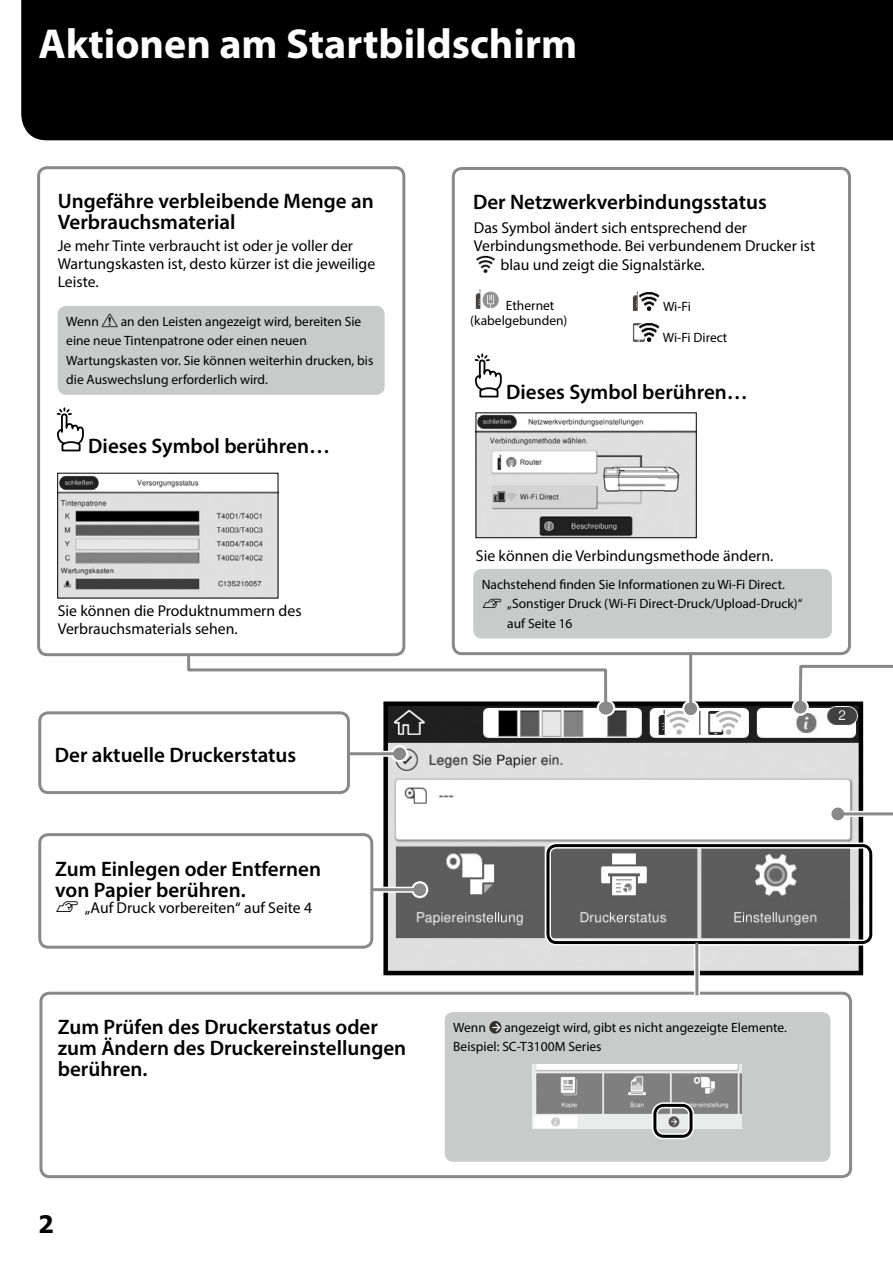
<style>
.page{position:relative;width:893px;height:1263px;background:#fff}
.page>*{position:absolute;margin:0;border:0;box-sizing:border-box;transform-origin:0 0}
.t1{font:700 42px "Myriad Pro";color:#fff}
.t2{font:700 24px "Tahoma";color:#000}
.t3{font:600 21px/21px "Myriad Pro";color:#000}
.t4{font:15.75px/18px "Myriad Pro";color:#000}
.t5{font:13.5px/19.5px "Myriad Pro";color:#000}
.s1{font-family:"JIC1 TP"}
.s2{font-family:"TP Publication Group Icons 4 AAA"}
</style>
<div class="page">
<div style="left:21px;top:0;width:872px;height:140px;background:#000"></div>
<img style="left:388px;top:706px;width:470px;height:264px">
<div style="left:383px;top:701px;width:480px;height:274px;border:4px solid #000"></div>
<svg style="left:597px;top:699px;width:18px;height:17px"></svg>
<svg style="left:182px;top:627px;width:430px;height:86px"></svg>
<div style="left:599px;top:702px;width:14px;height:12px;background:#898989;border-radius:50%"></div>
<div style="left:39px;top:168px;width:365px;height:487px;background:#fff;border-radius:9px"></div>
<div style="left:37px;top:166px;width:368px;height:490px;border:3px solid #898989;border-radius:9px"></div>
<div style="left:58px;top:306px;width:327px;height:89px;background:#c9caca;border-radius:9px"></div>
<svg style="left:57px;top:407px;width:27px;height:44px"></svg>
<svg style="left:391px;top:745px;width:17px;height:17px"></svg>
<div style="left:340px;top:751px;width:58px;height:6px;background:#e0e0e0"></div>
<hr style="left:341px;top:752px;width:58px;height:3px;background:#898989">
<div style="left:393px;top:747px;width:13px;height:13px;background:#898989;border-radius:50%"></div>
<div style="left:829px;top:805px;width:17px;height:17px;background:#fff;border-radius:50%"></div>
<div style="left:839px;top:811px;width:54px;height:6px;background:#ccc"></div>
<hr style="left:838px;top:812px;width:55px;height:3px;background:#898989">
<div style="left:831px;top:807px;width:13px;height:13px;background:#898989;border-radius:50%"></div>
<svg style="left:411px;top:881px;width:17px;height:17px"></svg>
<div style="left:360px;top:887px;width:58px;height:6px;background:#eaeaea"></div>
<hr style="left:362px;top:888px;width:57px;height:3px;background:#898989">
<div style="left:413px;top:883px;width:13px;height:13px;background:#898989;border-radius:50%"></div>
<svg style="left:682px;top:700px;width:17px;height:17px"></svg>
<div style="left:688px;top:649px;width:6px;height:58px;background:#e7e7e7"></div>
<hr style="left:689px;top:650px;width:3px;height:58px;background:#898989">
<div style="left:684px;top:702px;width:13px;height:13px;background:#898989;border-radius:50%"></div>
<div style="left:40px;top:713px;width:308px;height:79px;background:#fff;border-radius:9px"></div>
<div style="left:38px;top:711px;width:312px;height:83px;border:3px solid #898989;border-radius:9px"></div>
<div style="left:40px;top:835px;width:332px;height:112px;background:#fff;border-radius:9px"></div>
<div style="left:38px;top:833px;width:335px;height:116px;border:3px solid #898989;border-radius:9px"></div>
<div style="left:453px;top:168px;width:396px;height:486px;background:#fff;border-radius:9px"></div>
<div style="left:452px;top:167px;width:399px;height:488px;border:3px solid #898989;border-radius:9px"></div>
<img style="left:476px;top:256px;width:19px;height:18px">
<img style="left:632px;top:291px;width:28px;height:20px">
<img style="left:475px;top:289px;width:24px;height:20px">
<img style="left:632px;top:323px;width:28px;height:19px">
<svg style="left:792px;top:699px;width:17px;height:17px"></svg>
<svg style="left:794px;top:332px;width:99px;height:381px"></svg>
<div style="left:794px;top:701px;width:13px;height:12px;background:#898989;border-radius:50%"></div>
<div style="left:39px;top:992px;width:813px;height:186px;border:3px solid #898989;border-radius:9px"></div>
<div style="left:445px;top:1012px;width:385px;height:150px;background:#c9caca;border-radius:9px"></div>
<svg style="left:489px;top:1021px;width:12px;height:12px"></svg>
<img style="left:533px;top:1065px;width:208px;height:63px">
<div style="left:652px;top:1102px;width:42px;height:37px;border:6px solid #fff;border-radius:9px"></div>
<div style="left:653px;top:1104px;width:40px;height:34px;border:3px solid #000;border-radius:9px"></div>
<div style="left:473px;top:569px;width:359px;height:69px;background:#c9caca;border-radius:9px"></div>
<svg style="left:475px;top:353px;width:27px;height:44px"></svg>
<img style="left:59px;top:475px;width:217px;height:121px">
<img style="left:478px;top:414px;width:217px;height:122px">
<div style="left:476px;top:412px;width:221px;height:126px;border:1px solid #000"></div>
<div style="left:545px;top:842px;width:329px;height:103px;border:6px solid #fff;border-radius:9px"></div>
<div style="left:546px;top:844px;width:326px;height:100px;border:3px solid #000;border-radius:9px"></div>
<svg style="left:691px;top:938px;width:12px;height:58px"></svg>
<h1 class="t1" style="left:38px;top:17px;width:540px">Aktionen am Startbildschirm</h1>
<h3 class="t3" style="left:58px;top:189px;width:318px">Ungefähre verbleibende Menge an<br>Verbrauchsmaterial</h3>
<p class="t4" style="left:58px;top:237px;width:319px">Je mehr Tinte verbraucht ist oder je voller der<br>Wartungskasten ist, desto kürzer ist die jeweilige<br>Leiste.</p>
<p class="t5" style="left:66px;top:311px;width:309px">Wenn <span class="s1">a</span> an den Leisten angezeigt wird, bereiten Sie eine neue Tintenpatrone oder einen neuen Wartungskasten vor. Sie können weiterhin drucken, bis die Auswechslung erforderlich wird.</p>
<h3 class="t3" style="left:88px;top:435px;width:243px">Dieses Symbol berühren…</h3>
<p class="t4" style="left:58px;top:602px;width:245px">Sie können die Produktnummern des<br>Verbrauchsmaterials sehen.</p>
<h3 class="t3" style="left:55px;top:744px;width:243px">Der aktuelle Druckerstatus</h3>
<h3 class="t3" style="left:55px;top:857px;width:267px">Zum Einlegen oder Entfernen von Papier berühren.</h3>
<p class="t4" style="left:55px;top:898px;width:258px"><span class="s2">U</span> „Auf Druck vorbereiten“ auf Seite 4</p>
<h3 class="t3" style="left:473px;top:191px;width:295px">Der Netzwerkverbindungsstatus</h3>
<p class="t4" style="left:474px;top:218px;width:275px">Das Symbol ändert sich entsprechend der</p>
<p class="t4" style="left:474px;top:236px;width:343px">Verbindungsmethode. Bei verbundenem Drucker ist</p>
<p class="t4" style="left:501px;top:255px;width:206px">blau und zeigt die Signalstärke.</p>
<p class="t5" style="left:506px;top:296px;width:50px">Ethernet</p>
<p class="t5" style="left:663px;top:296px;width:29px">Wi-Fi</p>
<p class="t5" style="left:470px;top:311px;width:99px">(kabelgebunden)</p>
<p class="t5" style="left:663px;top:327px;width:66px">Wi-Fi Direct</p>
<h3 class="t3" style="left:506px;top:381px;width:243px">Dieses Symbol berühren…</h3>
<p class="t4" style="left:476px;top:546px;width:299px">Sie können die Verbindungsmethode ändern.</p>
<p class="t5" style="left:482px;top:574px;width:305px">Nachstehend finden Sie Informationen zu Wi-Fi Direct.</p>
<p class="t5" style="left:482px;top:594px;width:322px"><span class="s2">U</span> „Sonstiger Druck (Wi-Fi Direct-Druck/Upload-Druck)“</p>
<p class="t5" style="left:507px;top:613px;width:67px">auf Seite 16</p>
<h3 class="t3" style="left:58px;top:1016px;width:350px">Zum Prüfen des Druckerstatus oder zum Ändern des Druckereinstellungen berühren.</h3>
<p class="t5" style="left:453px;top:1017px;width:34px">Wenn</p>
<p class="t5" style="left:453px;top:1017px;width:335px;text-indent:51px">angezeigt wird, gibt es nicht angezeigte Elemente.<br>Beispiel: SC-T3100M Series</p>
<h2 class="t2" style="left:38px;top:1207px;width:17px">2</h2>
</div>
